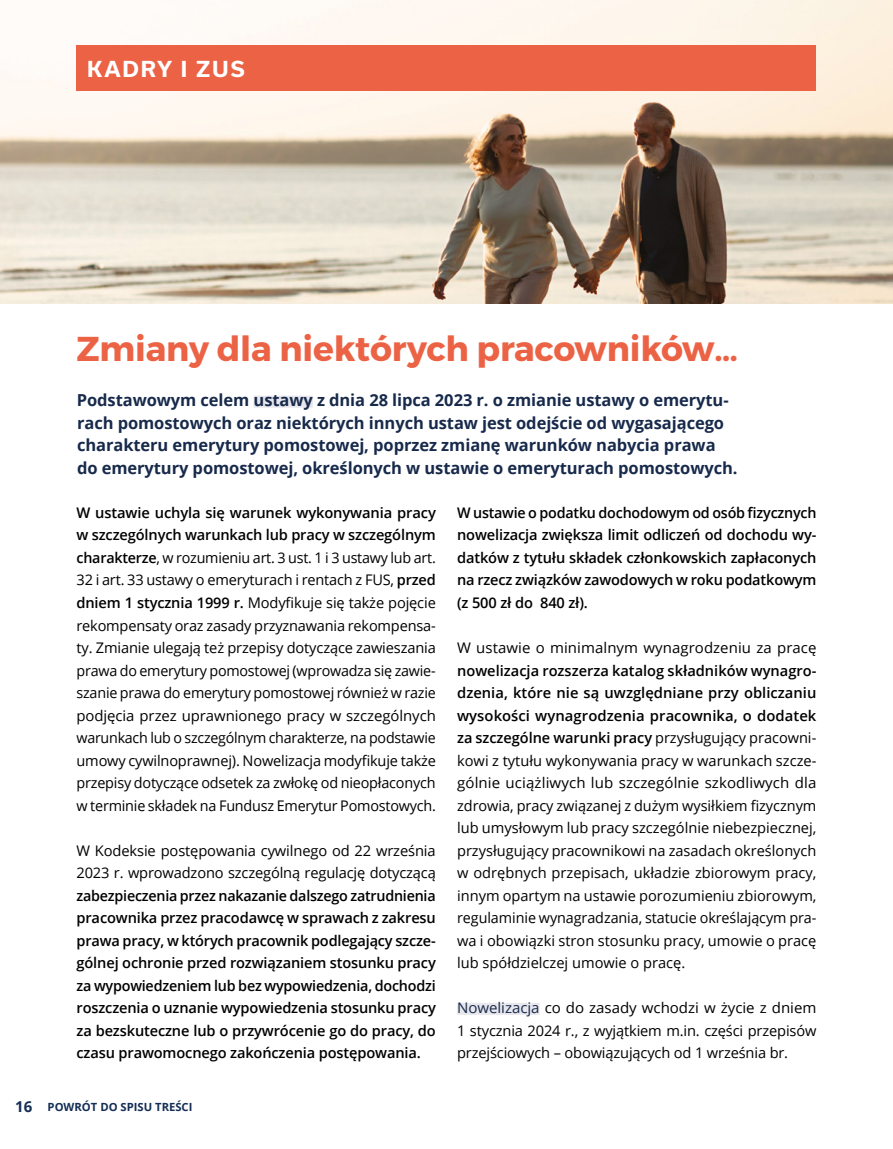
<style>
.page{position:relative;width:893px;height:1149px;background:#fff}
.page>*{position:absolute;margin:0;border:0;box-sizing:border-box;transform-origin:0 0}
.t1{font:34.5px "Trueno Bd";letter-spacing:-.005em;color:#ec6245}
.t2{font:700 21px "Usual";letter-spacing:.09em;color:#fff}
.t3{font:700 16.5px/22.5px "Open Sans";letter-spacing:-.005em;color:#182a4b}
.t4{font:14.7px/22.5px "Open Sans";letter-spacing:-.01em;color:#000;text-align:justify}
.t5{font:600 14.7px/22.5px "Open Sans";letter-spacing:-.01em;color:#000;text-align:justify}
.t6{font:700 11.25px "Open Sans";color:#152e55}
.s1{font-weight:600}
.s2{font-size:15px}
.s3{color:#182a4b}
</style>
<div class="page">
<img style="left:0;top:0;width:893px;height:303px">
<div style="left:254px;top:395px;width:59px;height:12px;background:#e8e7ed"></div>
<div style="left:76px;top:46px;width:740px;height:45px;background:#ec6245"></div>
<div style="left:457px;top:1002px;width:83px;height:12px;background:#e8e7ed"></div>
<h2 class="t2" style="left:87px;top:57px;width:159px">KADRY I ZUS</h2>
<h1 class="t1" style="left:76px;top:327px;width:663px">Zmiany dla niektórych pracowników…</h1>
<p class="t3" style="left:77px;top:388px;width:662px">Podstawowym celem ustawy z dnia 28 lipca 2023 r. o zmianie ustawy o emerytu&shy;rach pomostowych oraz niektórych innych ustaw jest odejście od wygasającego charakteru emerytury pomostowej, poprzez zmianę warunków nabycia prawa do emerytury pomostowej, określonych w ustawie o emeryturach pomostowych.</p>
<p class="t4" style="left:77px;top:501px;width:361px"><span class="s1">W ustawie uchyla się warunek wykonywania pracy w szczególnych warunkach lub pracy w szczególnym charakterze</span>, w rozumieniu art. 3 ust. 1 i 3 ustawy lub art.<br>32 i art. 33 ustawy o emeryturach i rentach z FUS, <span class="s1">przed dniem 1 stycznia 1999 r.</span> Modyfikuje się także pojęcie rekompensaty oraz zasady przyznawania rekompensa&shy;ty. Zmianie ulegają też przepisy dotyczące zawieszania prawa do emerytury pomostowej (wprowadza się zawie&shy;szanie prawa do emerytury pomostowej również w razie podjęcia przez uprawnionego pracy w szczególnych warunkach lub o szczególnym charakterze, na podstawie umowy cywilnoprawnej). Nowelizacja modyfikuje także przepisy dotyczące odsetek za zwłokę od nieopłaconych w terminie składek na Fundusz Emerytur Pomostowych.</p>
<p class="t4" style="left:77px;top:838px;width:361px">W Kodeksie postępowania cywilnego od 22 września<br>2023 r. wprowadzono szczególną regulację dotyczącą</p>
<p class="t5" style="left:77px;top:883px;width:361px">zabezpieczenia przez nakazanie dalszego zatrudnienia pracownika przez pracodawcę w sprawach z zakresu prawa pracy, w których pracownik podlegający szcze&shy;gólnej ochronie przed rozwiązaniem stosunku pracy za wypowiedzeniem lub bez wypowiedzenia, dochodzi roszczenia o uznanie wypowiedzenia stosunku pracy za bezskuteczne lub o przywrócenie go do pracy, do czasu prawomocnego zakończenia postępowania.</p>
<p class="t6" style="left:15px;top:1098px;width:179px"><span class="s2">16</span> POWRÓT DO SPISU TREŚCI</p>
<p class="t5" style="left:457px;top:501px;width:361px">W ustawie o podatku dochodowym od osób fizycznych nowelizacja zwiększa limit odliczeń od dochodu wy&shy;datków z tytułu składek członkowskich zapłaconych na rzecz związków zawodowych w roku podatkowym (z 500 zł do 840 zł).</p>
<p class="t4" style="left:457px;top:636px;width:361px">W ustawie o minimalnym wynagrodzeniu za pracę</p>
<p class="t4" style="left:457px;top:658px;width:361px"><span class="s1">nowelizacja rozszerza katalog składników wynagro&shy;dzenia, które nie są uwzględniane przy obliczaniu wysokości wynagrodzenia pracownika, o dodatek za szczególne warunki pracy</span> przysługujący pracowni&shy;kowi z tytułu wykonywania pracy w warunkach szcze&shy;gólnie uciążliwych lub szczególnie szkodliwych dla zdrowia, pracy związanej z dużym wysiłkiem fizycznym lub umysłowym lub pracy szczególnie niebezpiecznej, przysługujący pracownikowi na zasadach określonych w odrębnych przepisach, układzie zbiorowym pracy, innym opartym na ustawie porozumieniu zbiorowym, regulaminie wynagradzania, statucie określającym pra&shy;wa i obowiązki stron stosunku pracy, umowie o pracę lub spółdzielczej umowie o pracę.</p>
<p class="t4" style="left:457px;top:996px;width:361px"><span class="s3">Nowelizacja</span> co do zasady wchodzi w życie z dniem 1 stycznia 2024 r., z wyjątkiem m.in. części przepisów przejściowych – obowiązujących od 1 września br.</p>
</div>
